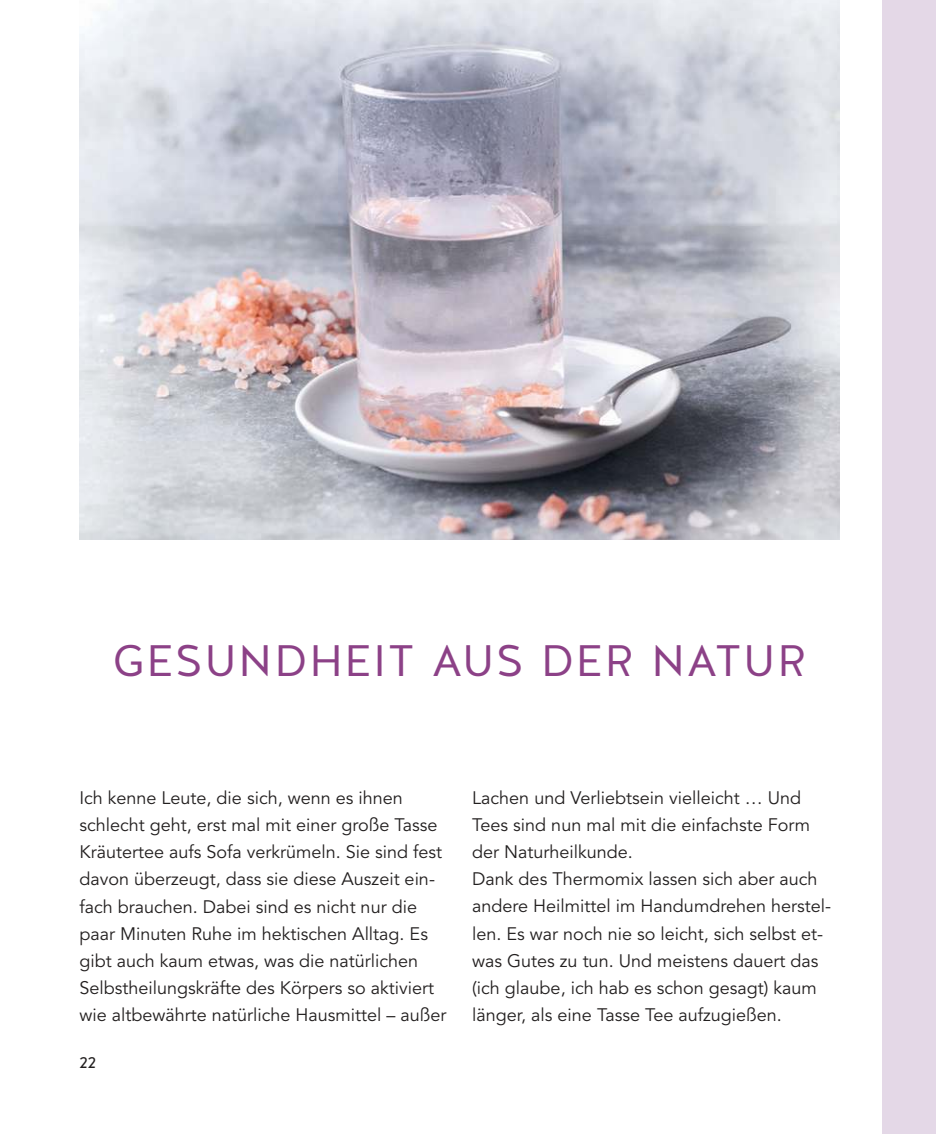
<style>
.page{position:relative;width:936px;height:1134px;background:#fff}
.page>*{position:absolute;margin:0;border:0;box-sizing:border-box;transform-origin:0 0}
.t1{font:44px "Halis GR";letter-spacing:.05em;color:#8c4187}
.t2{font:18px/27.2px "Avenir LT Std";color:#221f1f}
.t3{font:16px "Halis GR";color:#221f1f}
</style>
<div class="page">
<div style="left:882px;top:0;width:53px;height:1134px;background:#e4d8e7"></div>
<img style="left:79px;top:0;width:760px;height:539px">
<h1 class="t1" style="left:113px;top:635px;width:695px">GESUNDHEIT AUS DER NATUR</h1>
<p class="t2" style="left:79px;top:785px;width:368px">Ich kenne Leute, die sich, wenn es ihnen schlecht geht, erst mal mit einer große Tasse Kräutertee aufs Sofa verkrümeln. Sie sind fest davon überzeugt, dass sie diese Auszeit ein&shy;fach brauchen. Dabei sind es nicht nur die paar Minuten Ruhe im hektischen Alltag. Es gibt auch kaum etwas, was die natürlichen Selbstheilungskräfte des Körpers so aktiviert wie altbewährte natürliche Hausmittel – außer</p>
<p class="t2" style="left:472px;top:785px;width:360px">Lachen und Verliebtsein vielleicht … Und Tees sind nun mal mit die einfachste Form der Naturheilkunde.<br>Dank des Thermomix lassen sich aber auch andere Heilmittel im Handumdrehen herstel&shy;len. Es war noch nie so leicht, sich selbst et&shy;was Gutes zu tun. Und meistens dauert das (ich glaube, ich hab es schon gesagt) kaum länger, als eine Tasse Tee aufzugießen.</p>
<p class="t3" style="left:79px;top:1053px;width:18px">22</p>
</div>
